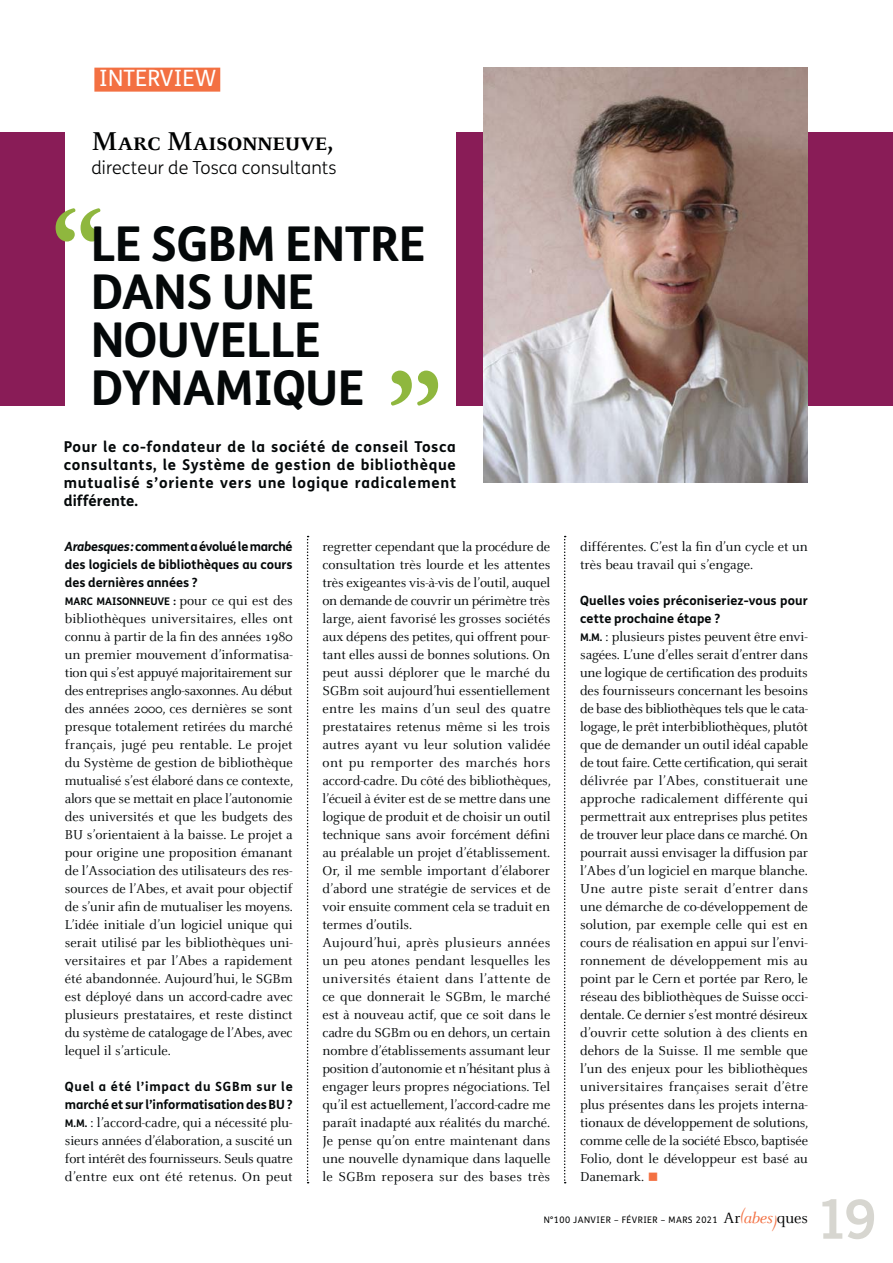
<style>
.page{position:relative;width:893px;height:1263px;background:#fff}
.page>*{position:absolute;margin:0;border:0;box-sizing:border-box;transform-origin:0 0}
.t1{font:700 120px "Adobe Garamond";color:#8fb73e}
.t2{font:700 114px "Adobe Garamond";color:#8fb73e}
.t3{font:54px "Trade Gothic Bold Two";color:#d7d6d0}
.t4{font:700 48px/48px "FS Me";letter-spacing:-.015em;color:#040809}
.t5{font:700 28.5px "Celeste Caps";letter-spacing:-.005em;color:#010202}
.t6{font:22.5px "FS Me";letter-spacing:.005em;color:#fff}
.t7{font:300 18px "FS Me";letter-spacing:.005em;color:#010202}
.t8{font:700 15px/18px "FS Me";letter-spacing:.05em;color:#040809;text-align:justify}
.t9{font:14.25px/18px "Celeste";color:#040809;text-align:justify}
.t10{font:700 12.75px/18px "FS Me";color:#040809}
.t11{font:700 10.5px "FS Me";color:#040809}
.t12{font:9px "FS Me";letter-spacing:.05em;color:#010202}
.s1{font-style:italic}
.s2{font-family:"Celeste";font-weight:400;font-size:14.25px}
.s3{font-family:"FS Me";font-weight:700;font-size:10.5px}
.s4{font-family:"Celeste";font-size:16.5px}
.s5{font-family:"Celeste";font-style:italic;font-size:16.5px;color:#f37042}
</style>
<div class="page">
<div style="left:94px;top:68px;width:126px;height:24px;background:#f37042"></div>
<div style="left:0;top:132px;width:65px;height:273px;background:#891c57"></div>
<div style="left:456px;top:132px;width:437px;height:273px;background:#891c57"></div>
<img style="left:484px;top:68px;width:324px;height:414px">
<svg style="left:307px;top:536px;width:2px;height:647px"></svg>
<svg style="left:564px;top:536px;width:2px;height:647px"></svg>
<h3 class="t6" style="left:99px;top:70px;width:118px">INTERVIEW</h3>
<h3 class="t5" style="left:91px;top:123px;width:244px">Marc Maisonneuve,</h3>
<p class="t7" style="left:91px;top:161px;width:247px">directeur de Tosca consultants</p>
<h2 class="t2" style="left:51px;top:207px;width:55px">“</h2>
<h3 class="t4" style="left:91px;top:226px;width:337px">LE SGBM ENTRE<br>DANS UNE<br>NOUVELLE<br>DYNAMIQUE</h3>
<h1 class="t1" style="left:386px;top:368px;width:58px">”</h1>
<p class="t8" style="left:64px;top:440px;width:394px">Pour le co-fondateur de la société de conseil Tosca consultants, le Système de gestion de bibliothèque mutualisé s’oriente vers une logique radicalement différente.</p>
<p class="t10" style="left:65px;top:539px;width:229px;text-align:justify"><span class="s1">Arabesques :</span> comment a évolué le marché des logiciels de bibliothèques au cours des dernières années ?</p>
<p class="t11" style="left:65px;top:597px;width:229px">MARC MAISONNEUVE : <span class="s2">pour ce qui est des</span></p>
<p class="t9" style="left:65px;top:611px;width:230px">bibliothèques universitaires, elles ont connu à partir de la fin des années 1980 un premier mouvement d’informatisa&shy;tion qui s’est appuyé majoritairement sur des entreprises anglo-saxonnes. Au début des années 2000, ces dernières se sont presque totalement retirées du marché français, jugé peu rentable. Le projet du Système de gestion de bibliothèque mutualisé s’est élaboré dans ce contexte, alors que se mettait en place l’autonomie des universités et que les budgets des BU s’orientaient à la baisse. Le projet a pour origine une proposition émanant de l’Association des utilisateurs des res&shy;sources de l’Abes, et avait pour objectif de s’unir afin de mutualiser les moyens.<br>L’idée initiale d’un logiciel unique qui serait utilisé par les bibliothèques uni&shy;versitaires et par l’Abes a rapidement été abandonnée. Aujourd’hui, le SGBm est déployé dans un accord-cadre avec plusieurs prestataires, et reste distinct du système de catalogage de l’Abes, avec lequel il s’articule.</p>
<p class="t10" style="left:65px;top:1079px;width:229px">Quel a été l’impact du SGBm sur le marché et sur l’informatisation des BU ?</p>
<p class="t9" style="left:65px;top:1115px;width:229px"><span class="s3">M.M.</span> : l’accord-cadre, qui a nécessité plu&shy;sieurs années d’élaboration, a suscité un fort intérêt des fournisseurs. Seuls quatre d’entre eux ont été retenus. On peut</p>
<p class="t9" style="left:322px;top:539px;width:230px;text-align:left">regretter cependant que la procédure de consultation très lourde et les attentes très exigeantes vis-à-vis de l’outil, auquel on demande de couvrir un périmètre très large, aient favorisé les grosses sociétés aux dépens des petites, qui offrent pour&shy;tant elles aussi de bonnes solutions. On peut aussi déplorer que le marché du SGBm soit aujourd’hui essentiellement entre les mains d’un seul des quatre prestataires retenus même si les trois autres ayant vu leur solution validée ont pu remporter des marchés hors accord-cadre. Du côté des bibliothèques, l’écueil à éviter est de se mettre dans une logique de produit et de choisir un outil technique sans avoir forcément défini au préalable un projet d’établissement.<br>Or, il me semble important d’élaborer d’abord une stratégie de services et de voir ensuite comment cela se traduit en termes d’outils.<br>Aujourd’hui, après plusieurs années un peu atones pendant lesquelles les universités étaient dans l’attente de ce que donnerait le SGBm, le marché est à nouveau actif, que ce soit dans le cadre du SGBm ou en dehors, un certain nombre d’établissements assumant leur position d’autonomie et n’hésitant plus à engager leurs propres négociations. Tel qu’il est actuellement, l’accord-cadre me paraît inadapté aux réalités du marché.<br>Je pense qu’on entre maintenant dans une nouvelle dynamique dans laquelle le SGBm reposera sur des bases très</p>
<p class="t9" style="left:580px;top:539px;width:229px">différentes. C’est la fin d’un cycle et un très beau travail qui s’engage.</p>
<p class="t10" style="left:580px;top:593px;width:229px">Quelles voies préconiseriez-vous pour cette prochaine étape ?</p>
<p class="t9" style="left:580px;top:629px;width:230px"><span class="s3">M.M.</span> : plusieurs pistes peuvent être envi&shy;sagées. L’une d’elles serait d’entrer dans une logique de certification des produits des fournisseurs concernant les besoins de base des bibliothèques tels que le cata&shy;logage, le prêt interbibliothèques, plutôt que de demander un outil idéal capable de tout faire. Cette certification, qui serait délivrée par l’Abes, constituerait une approche radicalement différente qui permettrait aux entreprises plus petites de trouver leur place dans ce marché. On pourrait aussi envisager la diffusion par l’Abes d’un logiciel en marque blanche.<br>Une autre piste serait d’entrer dans une démarche de co-développement de solution, par exemple celle qui est en cours de réalisation en appui sur l’envi&shy;ronnement de développement mis au point par le Cern et portée par Rero, le réseau des bibliothèques de Suisse occi&shy;dentale. Ce dernier s’est montré désireux d’ouvrir cette solution à des clients en dehors de la Suisse. Il me semble que l’un des enjeux pour les bibliothèques universitaires françaises serait d’être plus présentes dans les projets interna&shy;tionaux de développement de solutions, comme celle de la société Ebsco, baptisée Folio, dont le développeur est basé au Danemark.</p>
<p class="t12" style="left:544px;top:1217px;width:266px">N°100 JANVIER – FÉVRIER – MARS 2021 <span class="s4">Ar</span><sup>(</sup><span class="s5">abes)</span><span class="s4">ques</span></p>
<h3 class="t3" style="left:815px;top:1200px;width:63px">19</h3>
</div>
